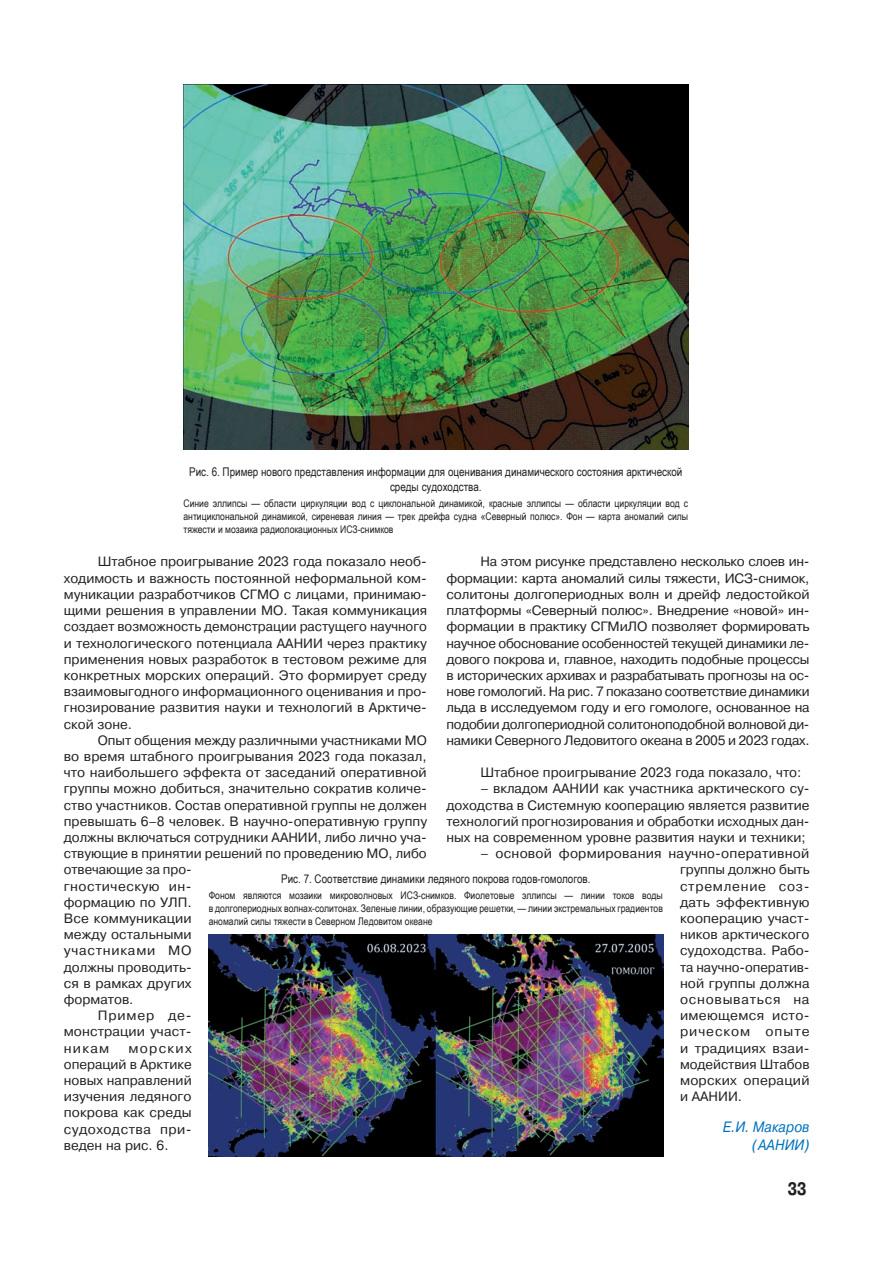
<style>
.page{position:relative;width:893px;height:1263px;background:#fff}
.page>*{position:absolute;margin:0;border:0;box-sizing:border-box;transform-origin:0 0}
.t1{font:700 18px "Pragmatica Cond C";color:#231f20}
.Автор{font:italic 15px/18px "Pragmatica C";color:#0072bc;text-align:right;scale:.9 1}
.Основной_текст{font:13.5px/16.2px "Pragmatica C";color:#231f20;text-align:justify}
.Подрисуночная{font:12px/14.4px "Arial Narrow";color:#231f20;text-align:center}
.Подрисуночная-2{font:10.5px/12.6px "Arial Narrow";color:#231f20;text-align:justify}
</style>
<div class="page">
<img style="left:183px;top:85px;width:505px;height:364px">
<img style="left:209px;top:934px;width:454px;height:223px">
<p class="Подрисуночная" style="left:189px;top:464px;width:495px">Рис. 6. Пример нового представления информации для оценивания динамического состояния арктической среды судоходства.</p>
<p class="Подрисуночная-2" style="left:183px;top:497px;width:506px">Синие эллипсы — области циркуляции вод с циклональной динамикой, красные эллипсы — области циркуляции вод с антициклональной динамикой, сиреневая линия — трек дрейфа судна «Северный полюс». Фон — карта аномалий силы тяжести и мозаика радиолокационных ИСЗ-снимков</p>
<p class="Основной_текст" style="left:446px;top:554px;width:365px;text-indent:34px">На этом рисунке представлено несколько слоев ин&shy;формации: карта аномалий силы тяжести, ИСЗ-снимок, солитоны долгопериодных волн и дрейф ледостойкой платформы «Северный полюс». Внедрение «новой» ин&shy;формации в практику СГМиЛО позволяет формировать научное обоснование особенностей текущей динамики ле&shy;дового покрова и, главное, находить подобные процессы в исторических архивах и разрабатывать прогнозы на ос&shy;нове гомологий. На рис. 7 показано соответствие динамики льда в исследуемом году и его гомологе, основанное на подобии долгопериодной солитоноподобной волновой ди&shy;намики Северного Ледовитого океана в 2005 и 2023 годах.</p>
<p class="Основной_текст" style="left:480px;top:764px;width:322px">Штабное проигрывание 2023 года показало, что:</p>
<p class="Основной_текст" style="left:446px;top:781px;width:365px;text-indent:34px">– вкладом ААНИИ как участника арктического су&shy;доходства в Системную кооперацию является развитие технологий прогнозирования и обработки исходных дан&shy;ных на современном уровне развития науки и техники;</p>
<p class="Основной_текст" style="left:680px;top:845px;width:131px;text-indent:-199px">– основой формирования научно-оперативной группы должно быть стремление соз&shy;дать эффективную кооперацию участ&shy;ников арктического судоходства. Рабо&shy;та научно-оператив&shy;ной группы должна основываться на имеющемся исто&shy;рическом опыте и традициях взаи&shy;модействия Штабов морских операций и ААНИИ.</p>
<p class="Автор" style="left:723px;top:1118px;width:98px">Е.И. Макаров (ААНИИ)</p>
<p class="Основной_текст" style="left:64px;top:554px;width:365px;text-indent:34px">Штабное проигрывание 2023 года показало необ&shy;ходимость и важность постоянной неформальной ком&shy;муникации разработчиков СГМО с лицами, принимаю&shy;щими решения в управлении МО. Такая коммуникация создает возможность демонстрации растущего научного и технологического потенциала ААНИИ через практику применения новых разработок в тестовом режиме для конкретных морских операций. Это формирует среду взаимовыгодного информационного оценивания и про&shy;гнозирование развития науки и технологий в Арктиче&shy;ской зоне.</p>
<p class="Основной_текст" style="left:64px;top:732px;width:365px;text-align:left;text-indent:34px">Опыт общения между различными участниками МО во время штабного проигрывания 2023 года показал, что наибольшего эффекта от заседаний оперативной группы можно добиться, значительно сократив количе&shy;ство участников. Состав оперативной группы не должен превышать 6–8 человек. В научно-оперативную группу должны включаться сотрудники ААНИИ, либо лично уча&shy;ствующие в принятии решений по проведению МО, либо отвечающие за про-<br>гностическую ин-<br>формацию по УЛП.<br>Все коммуникации<br>между остальными<br>участниками МО<br>должны проводить-<br>ся в рамках других<br>форматов.</p>
<p class="Основной_текст" style="left:64px;top:1007px;width:129px;text-indent:34px">Пример де&shy;монстрации участ&shy;никам</p>
<p class="Подрисуночная" style="left:281px;top:871px;width:311px">Рис. 7. Соответствие динамики ледяного покрова годов-гомологов.</p>
<p class="Подрисуночная-2" style="left:209px;top:889px;width:456px">Фоном являются мозаики микроволновых ИСЗ-снимков. Фиолетовые эллипсы — линии токов воды в долгопериодных волнах-солитонах. Зеленые линии, образующие решетки, — линии экстремальных градиентов аномалий силы тяжести в Северном Ледовитом океане</p>
<p class="Основной_текст" style="left:64px;top:1040px;width:129px;text-indent:65px">морских операций в Арктике новых направлений изучения ледяного покрова как среды судоходства при&shy;веден на рис. 6.</p>
<h1 class="t1" style="left:788px;top:1178px;width:20px">33</h1>
</div>
